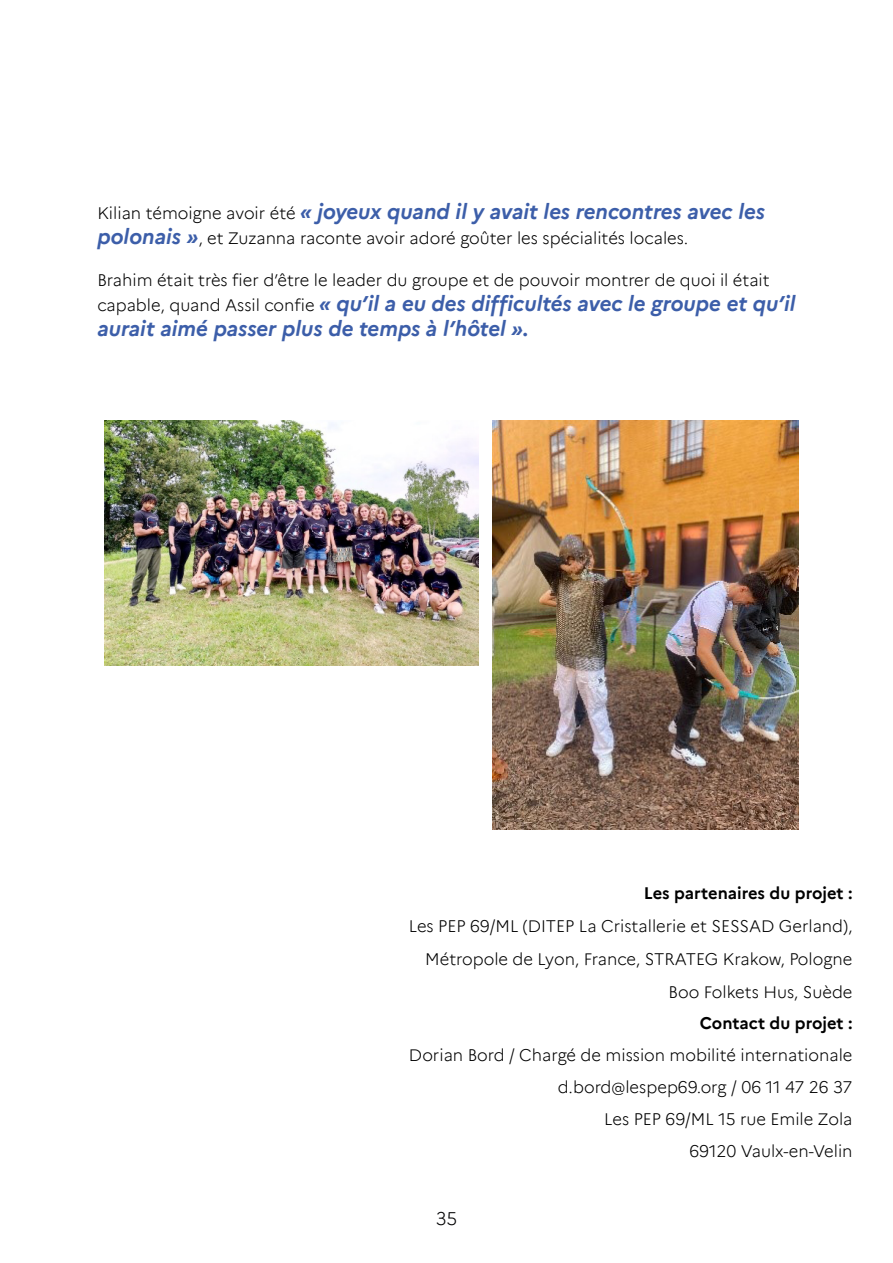
<style>
.page{position:relative;width:893px;height:1263px;background:#fff}
.page>*{position:absolute;margin:0;border:0;box-sizing:border-box;transform-origin:0 0}
.t1{font:italic 700 21px/25.2px "Marianne";color:#3c5ea9}
.t2{font:300 18px "Marianne";color:#020203}
.t3{font:300 16.5px/31.8px "Marianne";color:#000;text-align:right}
.t4{font:700 16.5px "Marianne";color:#000}
.s1{font-weight:300;font-style:normal;font-size:16.5px;color:#000}
.s2{font-weight:700;font-style:italic;font-size:21px;color:#3c5ea9}
</style>
<div class="page">
<img style="left:492px;top:421px;width:306px;height:408px">
<img style="left:104px;top:421px;width:375px;height:245px">
<p class="t1" style="left:97px;top:197px;width:669px"><span class="s1">Kilian témoigne avoir été</span> « joyeux quand il y avait les rencontres avec les</p>
<p class="t3" style="left:97px;top:221px;width:592px"><span class="s2">polonais »</span>, et Zuzanna raconte avoir adoré goûter les spécialités locales.</p>
<p class="t3" style="left:97px;top:263px;width:674px">Brahim était très fier d’être le leader du groupe et de pouvoir montrer de quoi il était</p>
<p class="t1" style="left:97px;top:289px;width:700px"><span class="s1">capable, quand Assil confie</span> « qu’il a eu des difficultés avec le groupe et qu’il aurait aimé passer plus de temps à l’hôtel ».</p>
<p class="t4" style="left:644px;top:880px;width:210px">Les partenaires du projet :</p>
<p class="t3" style="left:409px;top:908px;width:445px;line-height:33px">Les PEP 69/ML (DITEP La Cristallerie et SESSAD Gerland),<br>Métropole de Lyon, France, STRATEG Krakow, Pologne<br>Boo Folkets Hus, Suède</p>
<p class="t4" style="left:700px;top:1011px;width:154px">Contact du projet :</p>
<p class="t3" style="left:409px;top:1038px;width:445px">Dorian Bord / Chargé de mission mobilité internationale d.bord@lespep69.org / 06 11 47 26 37<br>Les PEP 69/ML 15 rue Emile Zola<br>69120 Vaulx-en-Velin</p>
<p class="t2" style="left:436px;top:1205px;width:23px">35</p>
</div>
